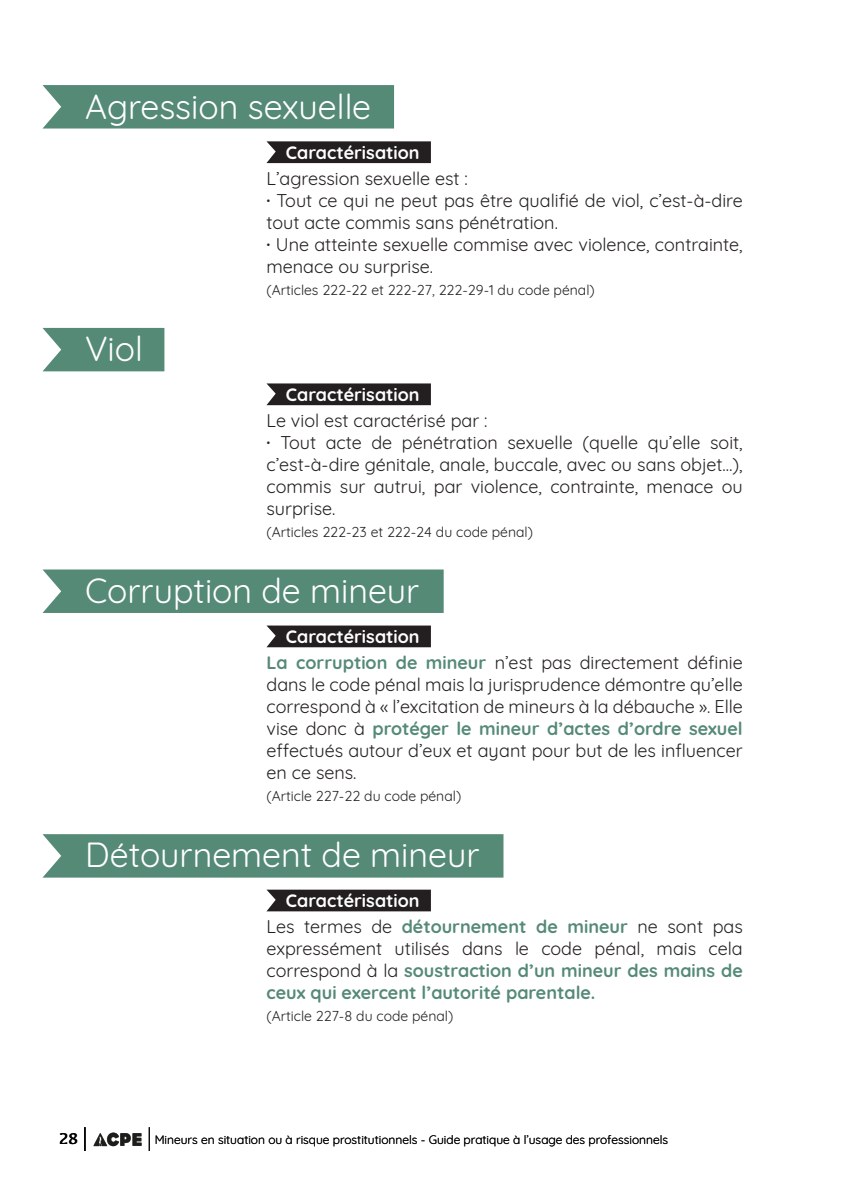
<style>
.page{position:relative;width:842px;height:1191px;background:#fff}
.page>*{position:absolute;margin:0;border:0;box-sizing:border-box;transform-origin:0 0}
.t1{font:34px "Quicksand";color:#fff}
.t2{font:18px/22px "Quicksand";color:#231f20}
.t3{font:700 18px/22px "Quicksand";color:#558a77;text-align:justify}
.t4{font:700 18px "Quicksand";color:#fff}
.t5{font:16px "Kefa";color:#000}
.t6{font:14px "Quicksand";color:#231f20}
.t7{font:12px "Quicksand";color:#000}
.s1{font-weight:700}
.s2{font-weight:700;color:#fff}
.s3{font-weight:700;color:#558a77}
.s4{font-weight:400;color:#231f20}
</style>
<div class="page">
<img style="left:93px;top:1132px;width:49px;height:15px">
<svg style="left:149px;top:1127px;width:1px;height:24px"></svg>
<svg style="left:85px;top:1127px;width:1px;height:24px"></svg>
<div style="left:43px;top:85px;width:351px;height:43px;background:#558a77"></div>
<svg style="left:43px;top:328px;width:121px;height:43px;background:#619281"></svg>
<div style="left:43px;top:569px;width:401px;height:44px;background:#558a77"></div>
<div style="left:43px;top:834px;width:460px;height:43px;background:#558a77"></div>
<svg style="left:266px;top:141px;width:165px;height:22px;background:#2d292a"></svg>
<svg style="left:266px;top:383px;width:165px;height:22px;background:#2e2a2b"></svg>
<svg style="left:266px;top:625px;width:165px;height:22px;background:#2f2b2c"></svg>
<svg style="left:266px;top:889px;width:165px;height:22px;background:#302c2d"></svg>
<h1 class="t1" style="left:85px;top:81px;width:287px">Agression sexuelle</h1>
<p class="t4" style="left:286px;top:137px;width:135px">Caractérisation</p>
<p class="t2" style="left:266px;top:166px;width:478px">L’agression sexuelle est :<br><span class="s1">·</span> Tout ce qui ne peut pas être qualifié de viol, c’est-à-dire tout acte commis sans pénétration.<br><span class="s1">·</span> Une atteinte sexuelle commise avec violence, contrainte, menace ou surprise.</p>
<p class="t6" style="left:266px;top:279px;width:330px">(Articles 222-22 et 222-27, 222-29-1 du code pénal)</p>
<h1 class="t1" style="left:85px;top:323px;width:59px">Viol</h1>
<p class="t4" style="left:286px;top:379px;width:135px">Caractérisation</p>
<p class="t2" style="left:266px;top:408px;width:478px">Le viol est caractérisé par :<br><span class="s1">·</span> Tout acte de pénétration sexuelle (quelle qu’elle soit, c’est-à-dire génitale, anale, buccale, avec ou sans objet…), commis sur autrui, par violence, contrainte, menace ou surprise.</p>
<p class="t6" style="left:266px;top:521px;width:268px">(Articles 222-23 et 222-24 du code pénal)</p>
<h1 class="t1" style="left:85px;top:565px;width:336px">Corruption de mineur</h1>
<p class="t2" style="left:266px;top:621px;width:478px;line-height:26.6px;text-indent:19px"><span class="s2">Caractérisation<br></span><span class="s3">La corruption de mineur</span> n’est pas directement définie</p>
<p class="t2" style="left:266px;top:672px;width:478px;text-align:justify">dans le code pénal mais la jurisprudence démontre qu’elle correspond à « l’excitation de mineurs à la débauche ». Elle vise donc à <span class="s3">protéger le mineur d’actes d’ordre sexuel </span>effectués autour d’eux et ayant pour but de les influencer en ce sens.</p>
<p class="t6" style="left:266px;top:785px;width:196px">(Article 227-22 du code pénal)</p>
<h1 class="t1" style="left:85px;top:829px;width:396px">Détournement de mineur</h1>
<p class="t2" style="left:266px;top:885px;width:478px;line-height:26.6px;text-indent:19px"><span class="s2">Caractérisation<br></span>Les termes de <span class="s3">détournement de mineur</span> ne sont pas</p>
<p class="t3" style="left:266px;top:936px;width:478px"><span class="s4">expressément utilisés dans le code pénal, mais cela correspond à la</span> soustraction d’un mineur des mains de ceux qui exercent l’autorité parentale.</p>
<p class="t6" style="left:266px;top:1005px;width:188px">(Article 227-8 du code pénal)</p>
<p class="t5" style="left:59px;top:1128px;width:21px">28</p>
<p class="t7" style="left:155px;top:1130px;width:515px">Mineurs en situation ou à risque prostitutionnels - Guide pratique à l’usage des professionnels</p>
</div>
